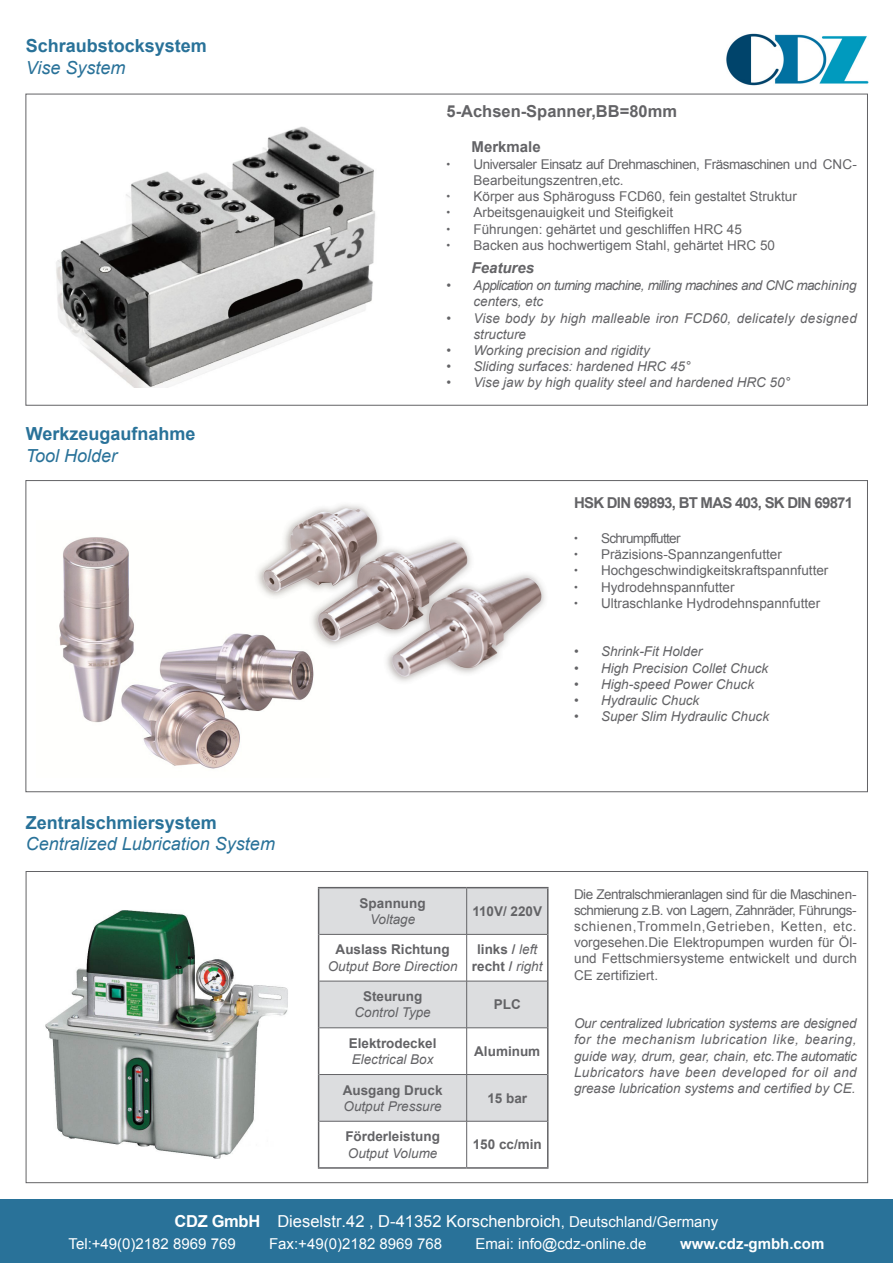
<style>
.page{position:relative;width:893px;height:1263px;background:#fff}
.page>*{position:absolute;margin:0;border:0;box-sizing:border-box;transform-origin:0 0}
.t1{font:700 18px "Arial";color:#297299}
.t2{font:italic 18px "Arial";color:#297299}
.t3{font:16.5px "Arial";color:#fff}
.t4{font:700 16.5px "Arial";color:#636366}
.t5{font:15px "Arial";color:#fff}
.t6{font:700 15px "Arial";letter-spacing:-.05em;color:#636366}
.t7{font:700 15px "Arial";color:#fff}
.t8{font:700 15px "Arial";color:#636366}
.t9{font:italic 700 15px "Arial";color:#636366}
.t10{font:italic 13.5px/16.2px "Arial";color:#636366;text-align:justify}
.t11{font:13.5px/16.2px "Arial";color:#636366;text-align:justify}
.t12{font:700 13.5px/16.2px "Arial";color:#636366;text-align:center}
.t13{font:13.5px/16.2px "Arial";letter-spacing:-.035em;color:#636366}
.t14{font:italic 13.5px/16.2px "Arial";letter-spacing:-.05em;color:#636366}
.t15{font:13.5px "Arial";letter-spacing:-.05em;color:#636366}
.s1{font-size:10.8px}
.s2{font-weight:400;font-style:italic}
.s3{font-weight:700}
.s4{font-size:15px}
</style>
<div class="page">
<img style="left:726px;top:33px;width:143px;height:53px">
<img style="left:59px;top:537px;width:208px;height:232px">
<svg style="left:319px;top:888px;width:228px;height:233px;fill:#dcdddf"></svg>
<hr style="left:318px;top:887px;width:149px;height:1px;background:#636366">
<hr style="left:318px;top:888px;width:1px;height:46px;background:#636366">
<hr style="left:467px;top:887px;width:82px;height:1px;background:#636366">
<hr style="left:547px;top:888px;width:2px;height:46px;background:#636366">
<hr style="left:318px;top:934px;width:1px;height:47px;background:#636366">
<hr style="left:547px;top:934px;width:2px;height:47px;background:#636366">
<hr style="left:318px;top:981px;width:1px;height:47px;background:#636366">
<hr style="left:547px;top:981px;width:2px;height:47px;background:#636366">
<hr style="left:318px;top:1028px;width:1px;height:46px;background:#636366">
<hr style="left:547px;top:1028px;width:2px;height:46px;background:#636366">
<hr style="left:318px;top:1074px;width:1px;height:47px;background:#636366">
<hr style="left:547px;top:1074px;width:2px;height:47px;background:#636366">
<hr style="left:318px;top:1121px;width:1px;height:46px;background:#636366">
<hr style="left:547px;top:1121px;width:2px;height:46px;background:#636366">
<hr style="left:318px;top:1167px;width:149px;height:2px;background:#636366">
<hr style="left:467px;top:1167px;width:82px;height:2px;background:#636366">
<hr style="left:466px;top:888px;width:1px;height:46px;background:#636366">
<hr style="left:319px;top:934px;width:148px;height:1px;background:#636366">
<hr style="left:467px;top:934px;width:80px;height:1px;background:#636366">
<hr style="left:466px;top:934px;width:1px;height:47px;background:#636366">
<hr style="left:319px;top:981px;width:148px;height:1px;background:#636366">
<hr style="left:467px;top:981px;width:80px;height:1px;background:#636366">
<hr style="left:466px;top:981px;width:1px;height:46px;background:#636366">
<hr style="left:319px;top:1027px;width:148px;height:1px;background:#636366">
<hr style="left:467px;top:1027px;width:80px;height:1px;background:#636366">
<hr style="left:466px;top:1028px;width:1px;height:46px;background:#636366">
<hr style="left:319px;top:1074px;width:148px;height:1px;background:#636366">
<hr style="left:467px;top:1074px;width:80px;height:1px;background:#636366">
<hr style="left:466px;top:1075px;width:1px;height:46px;background:#636366">
<hr style="left:319px;top:1121px;width:148px;height:1px;background:#636366">
<hr style="left:467px;top:1121px;width:80px;height:1px;background:#636366">
<hr style="left:466px;top:1121px;width:1px;height:46px;background:#636366">
<img style="left:250px;top:504px;width:295px;height:202px">
<div style="left:0;top:1199px;width:893px;height:64px;background:#297299"></div>
<img style="left:56px;top:126px;width:319px;height:261px">
<img style="left:45px;top:910px;width:243px;height:249px">
<h1 class="t1" style="left:26px;top:34px;width:183px">Schraubstocksystem</h1>
<h1 class="t2" style="left:26px;top:56px;width:101px">Vise System</h1>
<h1 class="t1" style="left:26px;top:422px;width:171px">Werkzeugaufnahme</h1>
<h1 class="t2" style="left:26px;top:444px;width:93px">Tool Holder</h1>
<h1 class="t1" style="left:26px;top:810px;width:193px">Zentralschmiersystem</h1>
<h1 class="t2" style="left:26px;top:832px;width:251px">Centralized Lubrication System</h1>
<p class="t4" style="left:446px;top:100px;width:232px">5-Achsen-Spanner,BB=80mm</p>
<p class="t8" style="left:471px;top:137px;width:71px">Merkmale</p>
<p class="t13" style="left:473px;top:156px;width:385px;text-indent:-27px"><span class="s1">•</span> Universaler Einsatz auf Drehmaschinen, Fräsmaschinen und CNC-<br>Bearbeitungszentren,etc.</p>
<p class="t11" style="left:446px;top:188px;width:352px"><span class="s1">•</span> Körper aus Sphäroguss FCD60, fein gestaltet Struktur</p>
<p class="t11" style="left:446px;top:205px;width:228px"><span class="s1">•</span> Arbeitsgenauigkeit und Steifigkeit</p>
<p class="t11" style="left:446px;top:221px;width:297px"><span class="s1">•</span> Führungen: gehärtet und geschliffen HRC 45</p>
<p class="t11" style="left:446px;top:237px;width:330px"><span class="s1">•</span> Backen aus hochwertigem Stahl, gehärtet HRC 50</p>
<p class="t9" style="left:471px;top:258px;width:64px">Features</p>
<p class="t14" style="left:473px;top:278px;width:385px;text-indent:-27px">• Application on turning machine, milling machines and CNC machining centers, etc</p>
<p class="t10" style="left:473px;top:310px;width:385px;text-indent:-27px">• Vise body by high malleable iron FCD60, delicately designed structure</p>
<p class="t10" style="left:446px;top:342px;width:205px">• Working precision and rigidity</p>
<p class="t10" style="left:446px;top:359px;width:245px">• Sliding surfaces: hardened HRC 45°</p>
<p class="t10" style="left:446px;top:375px;width:345px">• Vise jaw by high quality steel and hardened HRC 50°</p>
<p class="t6" style="left:574px;top:493px;width:281px">HSK DIN 69893, BT MAS 403, SK DIN 69871</p>
<p class="t15" style="left:574px;top:529px;width:108px"><span class="s1">•</span> Schrumpffutter</p>
<p class="t11" style="left:574px;top:546px;width:209px"><span class="s1">•</span> Präzisions-Spannzangenfutter</p>
<p class="t11" style="left:574px;top:563px;width:256px"><span class="s1">•</span> Hochgeschwindigkeitskraftspannfutter</p>
<p class="t11" style="left:574px;top:579px;width:162px"><span class="s1">•</span> Hydrodehnspannfutter</p>
<p class="t11" style="left:574px;top:595px;width:248px"><span class="s1">•</span> Ultraschlanke Hydrodehnspannfutter</p>
<p class="t10" style="left:574px;top:644px;width:130px">• Shrink-Fit Holder</p>
<p class="t10" style="left:574px;top:660px;width:196px">• High Precision Collet Chuck</p>
<p class="t10" style="left:574px;top:676px;width:182px">• High-speed Power Chuck</p>
<p class="t10" style="left:574px;top:692px;width:127px">• Hydraulic Chuck</p>
<p class="t10" style="left:574px;top:708px;width:197px">• Super Slim Hydraulic Chuck</p>
<p class="t12" style="left:360px;top:895px;width:68px">Spannung</p>
<p class="t10" style="left:370px;top:911px;width:47px">Voltage</p>
<p class="t12" style="left:336px;top:942px;width:116px">Auslass Richtung</p>
<p class="t10" style="left:328px;top:958px;width:131px">Output Bore Direction</p>
<p class="t12" style="left:363px;top:989px;width:61px">Steurung</p>
<p class="t10" style="left:354px;top:1005px;width:78px">Control Type</p>
<p class="t12" style="left:349px;top:1035px;width:89px">Elektrodeckel</p>
<p class="t10" style="left:352px;top:1051px;width:83px">Electrical Box</p>
<p class="t12" style="left:343px;top:1082px;width:101px">Ausgang Druck</p>
<p class="t10" style="left:343px;top:1098px;width:100px">Output Pressure</p>
<p class="t12" style="left:345px;top:1129px;width:96px">Förderleistung</p>
<p class="t10" style="left:348px;top:1145px;width:91px">Output Volume</p>
<p class="t12" style="left:472px;top:903px;width:71px">110V/ 220V</p>
<p class="t12" style="left:472px;top:942px;width:72px">links / <span class="s2">left </span>recht / <span class="s2">right</span></p>
<p class="t12" style="left:494px;top:997px;width:28px">PLC</p>
<p class="t12" style="left:474px;top:1043px;width:68px">Aluminum</p>
<p class="t12" style="left:487px;top:1090px;width:41px">15 bar</p>
<p class="t12" style="left:473px;top:1137px;width:71px">150 cc/min</p>
<p class="t11" style="left:574px;top:886px;width:284px">Die Zentralschmieranlagen sind für die Maschinen&shy;schmierung z.B. von Lagern, Zahnräder, Führungs&shy;schienen,Trommeln,Getrieben, Ketten, etc. vorgesehen.Die Elektropumpen wurden für Öl&shy;und Fettschmiersysteme entwickelt und durch CE zertifiziert.</p>
<p class="t10" style="left:574px;top:1015px;width:284px">Our centralized lubrication systems are designed for the mechanism lubrication like, bearing, guide way, drum, gear, chain, etc.The automatic Lubricators have been developed for oil and grease lubrication systems and certified by CE.</p>
<p class="t3" style="left:175px;top:1211px;width:545px"><span class="s3">CDZ GmbH</span> Dieselstr.42 , D-41352 Korschenbroich<span class="s4">, Deutschland/Germany</span></p>
<p class="t5" style="left:69px;top:1234px;width:169px">Tel:+49(0)2182 8969 769</p>
<p class="t5" style="left:269px;top:1234px;width:175px">Fax:+49(0)2182 8969 768</p>
<p class="t5" style="left:475px;top:1234px;width:173px">Emai: info@cdz-online.de</p>
<p class="t7" style="left:680px;top:1233px;width:146px">www.cdz-gmbh.com</p>
</div>
